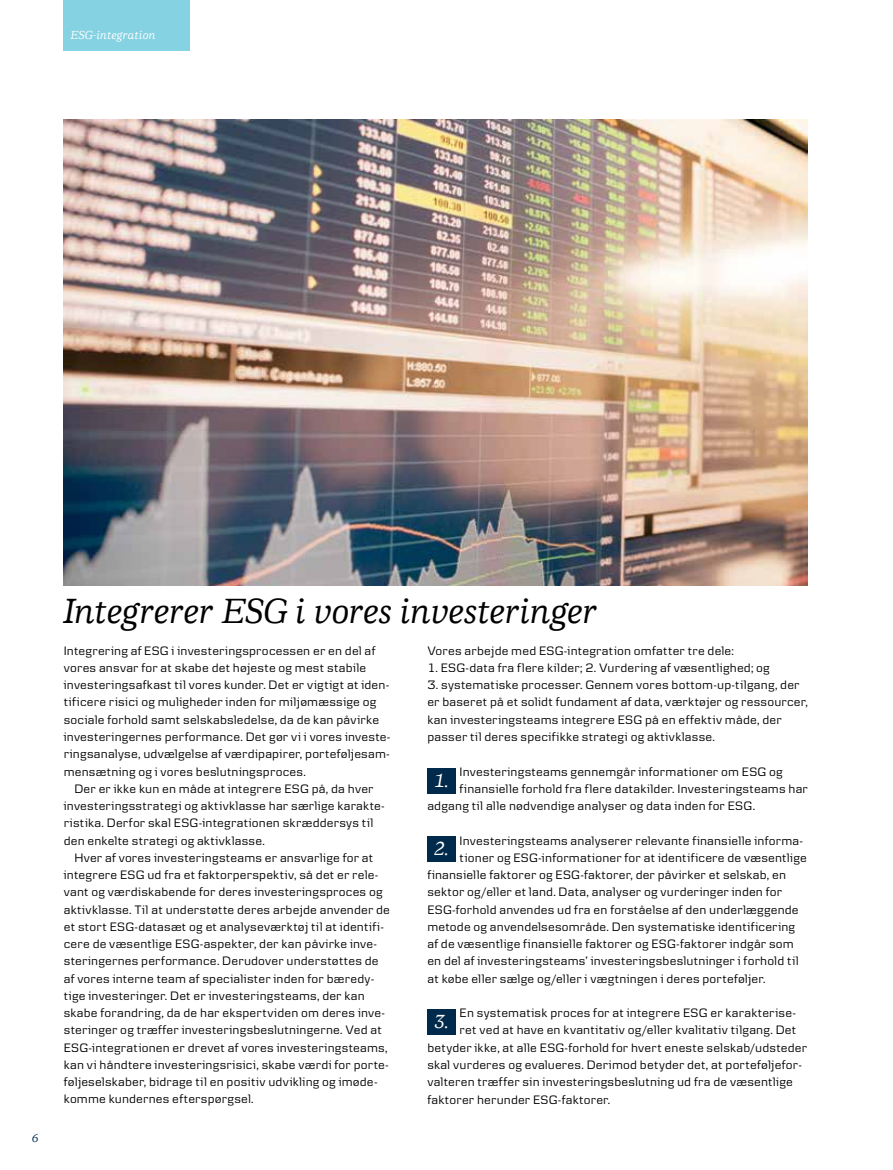
<style>
.page{position:relative;width:893px;height:1170px;background:#fff}
.page>*{position:absolute;margin:0;border:0;box-sizing:border-box;transform-origin:0 0}
.t1{font:italic 500 36px "Danske Human";letter-spacing:-.005em;color:#000}
.t2{font:italic 500 19.5px "Danske Human";color:#fff}
.t3{font:12.75px/17.2px "Danske Text";letter-spacing:.015em;color:#000}
.t4{font:italic 500 12px "Danske Human";letter-spacing:.015em;color:#fff}
.t5{font:italic 500 12px "Danske Human";color:#002a4b}
</style>
<div class="page">
<div style="left:63px;top:0;width:127px;height:50px;background:#84d2e2"></div>
<div style="left:427px;top:835px;width:28px;height:26px;background:#002a4b"></div>
<div style="left:427px;top:767px;width:28px;height:26px;background:#002a4b"></div>
<div style="left:427px;top:1008px;width:28px;height:26px;background:#002a4b"></div>
<img style="left:64px;top:120px;width:744px;height:465px">
<p class="t4" style="left:71px;top:28px;width:87px">ESG-integration</p>
<p class="t5" style="left:32px;top:1131px;width:8px">6</p>
<h1 class="t1" style="left:63px;top:591px;width:535px">Integrerer ESG i vores investeringer</h1>
<p class="t3" style="left:64px;top:641px;width:328px">Integrering af ESG i investeringsprocessen er en del af vores ansvar for at skabe det højeste og mest stabile investeringsafkast til vores kunder. Det er vigtigt at iden&shy;tificere risici og muligheder inden for miljømæssige og sociale forhold samt selskabsledelse, da de kan påvirke investeringernes performance. Det gør vi i vores investe&shy;ringsanalyse, udvælgelse af værdipapirer, porteføljesam&shy;mensætning og i vores beslutningsproces.</p>
<p class="t3" style="left:64px;top:779px;width:323px;text-indent:11px">Der er ikke kun en måde at integrere ESG på, da hver investeringsstrategi og aktivklasse har særlige karakte&shy;ristika. Derfor skal ESG-integrationen skræddersys til den enkelte strategi og aktivklasse.</p>
<p class="t3" style="left:64px;top:848px;width:328px;text-indent:11px">Hver af vores investeringsteams er ansvarlige for at integrere ESG ud fra et faktorperspektiv, så det er rele&shy;vant og værdiskabende for deres investeringsproces og aktivklasse. Til at understøtte deres arbejde anvender de et stort ESG-datasæt og et analyseværktøj til at identifi&shy;cere de væsentlige ESG-aspekter, der kan påvirke inve&shy;steringernes performance. Derudover understøttes de af vores interne team af specialister inden for bæredy&shy;tige investeringer. Det er investeringsteams, der kan skabe forandring, da de har ekspertviden om deres inve&shy;steringer og træffer investeringsbeslutningerne. Ved at ESG-integrationen er drevet af vores investeringsteams, kan vi håndtere investeringsrisici, skabe værdi for porte&shy;føljeselskaber, bidrage til en positiv udvikling og imøde&shy;komme kundernes efterspørgsel.</p>
<p class="t3" style="left:427px;top:641px;width:308px">Vores arbejde med ESG-integration omfatter tre dele:</p>
<p class="t3" style="left:427px;top:658px;width:344px">1. ESG-data fra flere kilder; 2. Vurdering af væsentlighed; og</p>
<p class="t3" style="left:427px;top:676px;width:382px">3. systematiske processer. Gennem vores bottom-up-tilgang, der er baseret på et solidt fundament af data, værktøjer og ressourcer, kan investeringsteams integrere ESG på en effektiv måde, der passer til deres specifikke strategi og aktivklasse.</p>
<p class="t3" style="left:460px;top:762px;width:325px">Investeringsteams gennemgår informationer om ESG og</p>
<p class="t3" style="left:460px;top:779px;width:350px">finansielle forhold fra flere datakilder. Investeringsteams har</p>
<p class="t3" style="left:427px;top:796px;width:329px">adgang til alle nødvendige analyser og data inden for ESG.</p>
<p class="t3" style="left:460px;top:831px;width:345px">Investeringsteams analyserer relevante finansielle informa-</p>
<p class="t3" style="left:460px;top:848px;width:349px">tioner og ESG-informationer for at identificere de væsentlige</p>
<p class="t3" style="left:427px;top:865px;width:360px">finansielle faktorer og ESG-faktorer, der påvirker et selskab, en</p>
<p class="t3" style="left:427px;top:883px;width:356px">sektor og/eller et land. Data, analyser og vurderinger inden for</p>
<p class="t3" style="left:427px;top:900px;width:373px">ESG-forhold anvendes ud fra en forståelse af den underlæggende</p>
<p class="t3" style="left:427px;top:917px;width:369px">metode og anvendelsesområde. Den systematiske identificering</p>
<p class="t3" style="left:427px;top:934px;width:368px">af de væsentlige finansielle faktorer og ESG-faktorer indgår som</p>
<p class="t3" style="left:427px;top:952px;width:373px">en del af investeringsteams’ investeringsbeslutninger i forhold til</p>
<p class="t3" style="left:427px;top:969px;width:340px">at købe eller sælge og/eller i vægtningen i deres porteføljer.</p>
<p class="t3" style="left:460px;top:1003px;width:338px">En systematisk proces for at integrere ESG er karakterise-</p>
<p class="t3" style="left:460px;top:1021px;width:338px">ret ved at have en kvantitativ og/eller kvalitativ tilgang. Det</p>
<p class="t3" style="left:427px;top:1038px;width:381px">betyder ikke, at alle ESG-forhold for hvert eneste selskab/udsteder</p>
<p class="t3" style="left:427px;top:1055px;width:376px">skal vurderes og evalueres. Derimod betyder det, at porteføljefor-</p>
<p class="t3" style="left:427px;top:1072px;width:367px">valteren træffer sin investeringsbeslutning ud fra de væsentlige</p>
<p class="t3" style="left:427px;top:1090px;width:185px">faktorer herunder ESG-faktorer.</p>
<h2 class="t2" style="left:434px;top:769px;width:16px">1.</h2>
<h2 class="t2" style="left:434px;top:837px;width:16px">2.</h2>
<h2 class="t2" style="left:434px;top:1010px;width:16px">3.</h2>
</div>
